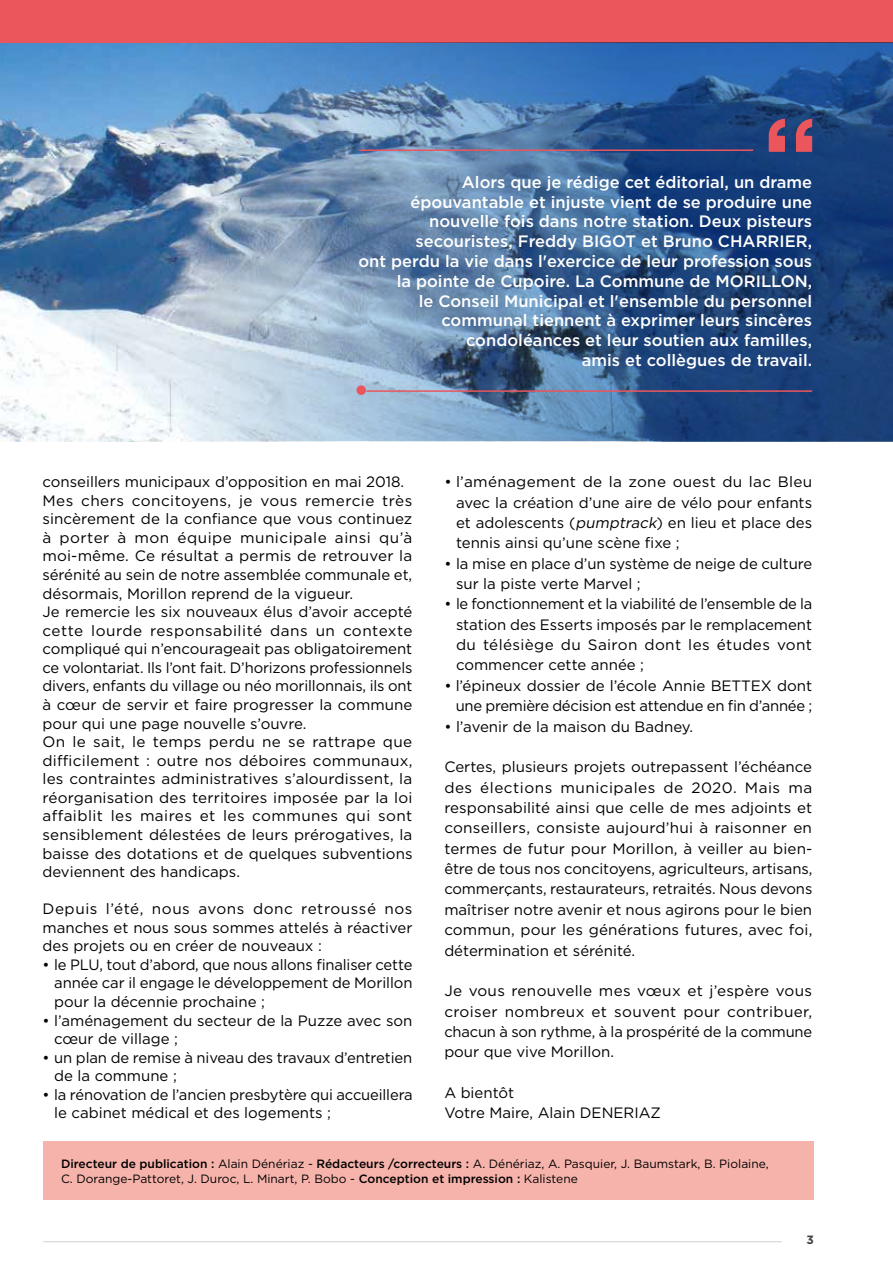
<style>
.page{position:relative;width:893px;height:1263px;background:#fff}
.page>*{position:absolute;margin:0;border:0;box-sizing:border-box;transform-origin:0 0}
.t1{font:500 16.5px/19.8px "Gotham";color:#fff;text-align:right}
.t2{font:15px/18.6px "Gotham";color:#000}
.t3{font:12px/14.4px "Gotham";color:#000}
.t4{font:700 12px "Gotham";color:#434342}
.s1{font-style:italic}
.s2{font-weight:500}
</style>
<div class="page">
<hr style="left:43px;top:1241px;width:739px;height:1px;background:#d1cfcf">
<img style="left:0;top:43px;width:62px;height:398px">
<div style="left:0;top:0;width:893px;height:43px;background:#eb565c"></div>
<img style="left:62px;top:43px;width:831px;height:398px">
<svg style="left:769px;top:119px;width:43px;height:33px"></svg>
<hr style="left:366px;top:390px;width:446px;height:2px;background:#eb565c">
<hr style="left:359px;top:149px;width:394px;height:2px;background:#eb565c">
<div style="left:356px;top:385px;width:10px;height:10px;background:#eb565c;border-radius:50%"></div>
<div style="left:43px;top:1141px;width:771px;height:59px;background:#f6b3ab"></div>
<p class="t1" style="left:358px;top:172px;width:455px">Alors que je rédige cet éditorial, un drame épouvantable et injuste vient de se produire une nouvelle fois dans notre station. Deux pisteurs secouristes, Freddy BIGOT et Bruno CHARRIER,<br>ont perdu la vie dans l'exercice de leur profession sous la pointe de Cupoire. La Commune de MORILLON,<br>le Conseil Municipal et l'ensemble du personnel communal tiennent à exprimer leurs sincères condoléances et leur soutien aux familles,<br>amis et collègues de travail.</p>
<p class="t2" style="left:456px;top:471px;width:358px;line-height:20.4px;text-align:justify;text-indent:-12px">• l’aménagement de la zone ouest du lac Bleu avec la création d’une aire de vélo pour enfants et adolescents (<span class="s1">pumptrack</span>) en lieu et place des tennis ainsi qu’une scène fixe ;</p>
<p class="t2" style="left:456px;top:553px;width:358px;line-height:20.4px;text-indent:-12px">• la mise en place d’un système de neige de culture sur la piste verte Marvel ;</p>
<p class="t2" style="left:456px;top:593px;width:358px;line-height:20.4px;text-align:justify;text-indent:-12px">• le fonctionnement et la viabilité de l’ensemble de la station des Esserts imposés par le remplacement du télésiège du Sairon dont les études vont commencer cette année ;</p>
<p class="t2" style="left:444px;top:675px;width:369px;line-height:20.4px;text-align:right">• l’épineux dossier de l’école Annie BETTEX dont une première décision est attendue en fin d’année ;</p>
<p class="t2" style="left:444px;top:717px;width:250px">• l’avenir de la maison du Badney.</p>
<p class="t2" style="left:444px;top:756px;width:370px;line-height:20.4px;text-align:justify">Certes, plusieurs projets outrepassent l’échéance des élections municipales de 2020. Mais ma responsabilité ainsi que celle de mes adjoints et conseillers, consiste aujourd’hui à raisonner en termes de futur pour Morillon, à veiller au bien&shy;être de tous nos concitoyens, agriculteurs, artisans, commerçants, restaurateurs, retraités. Nous devons maîtriser notre avenir et nous agirons pour le bien commun, pour les générations futures, avec foi, détermination et sérénité.</p>
<p class="t2" style="left:444px;top:980px;width:369px;line-height:20.4px;text-align:justify">Je vous renouvelle mes vœux et j’espère vous croiser nombreux et souvent pour contribuer, chacun à son rythme, à la prospérité de la commune pour que vive Morillon.</p>
<p class="t2" style="left:444px;top:1082px;width:218px;line-height:20.4px">A bientôt<br>Votre Maire, Alain DENERIAZ</p>
<p class="t3" style="left:61px;top:1157px;width:709px"><span class="s2">Directeur de publication :</span> Alain Dénériaz - <span class="s2">Rédacteurs /correcteurs :</span> A. Dénériaz, A. Pasquier, J. Baumstark, B. Piolaine,<br>C. Dorange-Pattoret, J. Duroc, L. Minart, P. Bobo - <span class="s2">Conception et impression :</span> Kalistene</p>
<p class="t2" style="left:43px;top:472px;width:372px">conseillers municipaux d’opposition en mai 2018.<br>Mes chers concitoyens, je vous remercie très sincèrement de la confiance que vous continuez à porter à mon équipe municipale ainsi qu’à moi-même. Ce résultat a permis de retrouver la sérénité au sein de notre assemblée communale et, désormais, Morillon reprend de la vigueur.<br>Je remercie les six nouveaux élus d’avoir accepté cette lourde responsabilité dans un contexte compliqué qui n’encourageait pas obligatoirement ce volontariat. Ils l’ont fait. D’horizons professionnels divers, enfants du village ou néo morillonnais, ils ont à cœur de servir et faire progresser la commune pour qui une page nouvelle s’ouvre.<br>On le sait, le temps perdu ne se rattrape que difficilement : outre nos déboires communaux, les contraintes administratives s’alourdissent, la réorganisation des territoires imposée par la loi affaiblit les maires et les communes qui sont sensiblement délestées de leurs prérogatives, la baisse des dotations et de quelques subventions deviennent des handicaps.</p>
<p class="t2" style="left:43px;top:899px;width:372px;text-align:justify">Depuis l’été, nous avons donc retroussé nos manches et nous sous sommes attelés à réactiver des projets ou en créer de nouveaux :</p>
<p class="t2" style="left:54px;top:955px;width:360px;text-align:justify;text-indent:-12px">• le PLU, tout d’abord, que nous allons finaliser cette année car il engage le développement de Morillon pour la décennie prochaine ;</p>
<p class="t2" style="left:54px;top:1011px;width:360px;text-indent:-12px">• l’aménagement du secteur de la Puzze avec son cœur de village ;</p>
<p class="t2" style="left:54px;top:1048px;width:360px;text-indent:-12px">• un plan de remise à niveau des travaux d’entretien de la commune ;</p>
<p class="t2" style="left:54px;top:1085px;width:360px;text-indent:-12px">• la rénovation de l’ancien presbytère qui accueillera le cabinet médical et des logements ;</p>
<p class="t4" style="left:806px;top:1232px;width:9px">3</p>
</div>
